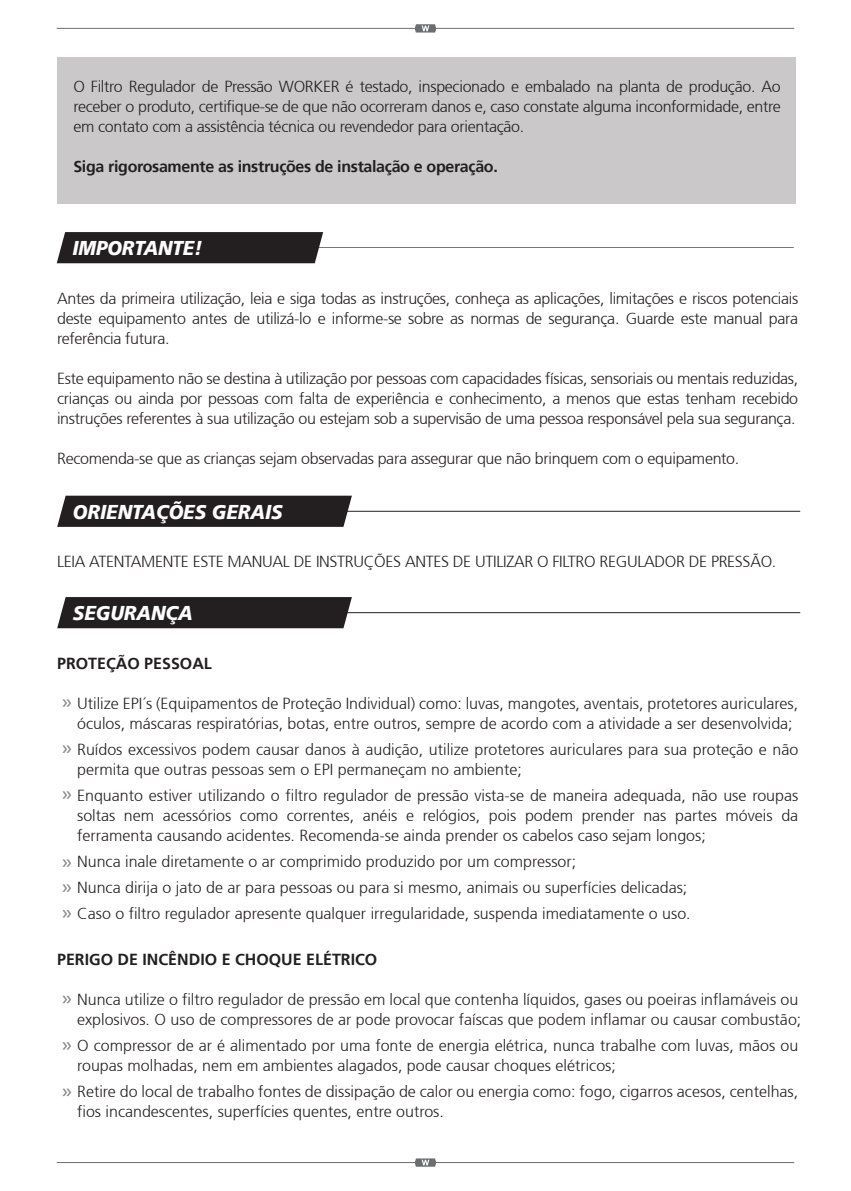
<style>
.page{position:relative;width:851px;height:1191px;background:#fff}
.page>*{position:absolute;margin:0;border:0;box-sizing:border-box;transform-origin:0 0}
.t1{font:italic 900 20px "Frutiger 76";color:#fff;scale:.94 1}
.t2{font:italic 900 20px "Frutiger 76";color:#fff;scale:.93 1}
.t3{font:300 16px/20px "Frutiger 45";color:#231f20}
.t4{font:300 16px "Frutiger 45";letter-spacing:-.02em;color:#231f20}
.t5{font:700 16px "Frutiger 65";letter-spacing:-.02em;color:#231f20}
.t6{font:700 16px "Frutiger 65";color:#231f20}
</style>
<div class="page">
<div style="left:57px;top:57px;width:738px;height:147px;background:#cac8c8"></div>
<svg style="left:57px;top:232px;width:736px;height:31px"></svg>
<hr style="left:57px;top:28px;width:737px;height:1px;background:#6c6d70">
<svg style="left:414px;top:24px;width:22px;height:9px"></svg>
<hr style="left:57px;top:1162px;width:737px;height:1px;background:#6c6d70">
<svg style="left:414px;top:1158px;width:22px;height:8px"></svg>
<hr style="left:333px;top:612px;width:467px;height:1px;background:#231f20">
<div style="left:57px;top:597px;width:295px;height:31px;background:#231f20"></div>
<hr style="left:333px;top:511px;width:467px;height:1px;background:#231f20">
<div style="left:57px;top:496px;width:295px;height:31px;background:#231f20"></div>
<svg style="left:62px;top:699px;width:9px;height:8px"></svg>
<svg style="left:62px;top:745px;width:9px;height:8px"></svg>
<svg style="left:62px;top:791px;width:9px;height:7px"></svg>
<svg style="left:62px;top:859px;width:9px;height:8px"></svg>
<svg style="left:62px;top:884px;width:9px;height:8px"></svg>
<svg style="left:62px;top:910px;width:9px;height:7px"></svg>
<svg style="left:62px;top:995px;width:9px;height:8px"></svg>
<svg style="left:62px;top:1042px;width:9px;height:7px"></svg>
<svg style="left:62px;top:1088px;width:9px;height:8px"></svg>
<p class="t3" style="left:73px;top:76px;width:709px;text-align:justify">O Filtro Regulador de Pressão WORKER é testado, inspecionado e embalado na planta de produção. Ao receber o produto, certifique-se de que não ocorreram danos e, caso constate alguma inconformidade, entre em contato com a assistência técnica ou revendedor para orientação.</p>
<p class="t5" style="left:73px;top:157px;width:426px">Siga rigorosamente as instruções de instalação e operação.</p>
<p class="t2" style="left:72px;top:236px;width:141px">IMPORTANTE!</p>
<p class="t3" style="left:57px;top:288px;width:742px;text-align:justify">Antes da primeira utilização, leia e siga todas as instruções, conheça as aplicações, limitações e riscos potenciais deste equipamento antes de utilizá-lo e informe-se sobre as normas de segurança. Guarde este manual para referência futura.</p>
<p class="t3" style="left:57px;top:368px;width:742px;text-align:justify">Este equipamento não se destina à utilização por pessoas com capacidades físicas, sensoriais ou mentais reduzidas, crianças ou ainda por pessoas com falta de experiência e conhecimento, a menos que estas tenham recebido instruções referentes à sua utilização ou estejam sob a supervisão de uma pessoa responsável pela sua segurança.</p>
<p class="t4" style="left:57px;top:449px;width:683px">Recomenda-se que as crianças sejam observadas para assegurar que não brinquem com o equipamento.</p>
<p class="t1" style="left:73px;top:500px;width:224px">ORIENTAÇÕES GERAIS</p>
<p class="t4" style="left:57px;top:552px;width:720px">LEIA ATENTAMENTE ESTE MANUAL DE INSTRUÇÕES ANTES DE UTILIZAR O FILTRO REGULADOR DE PRESSÃO.</p>
<p class="t1" style="left:73px;top:601px;width:129px">SEGURANÇA</p>
<p class="t6" style="left:57px;top:653px;width:156px">PROTEÇÃO PESSOAL</p>
<p class="t3" style="left:77px;top:693px;width:722px">Utilize EPI´s (Equipamentos de Proteção Individual) como: luvas, mangotes, aventais, protetores auriculares, óculos, máscaras respiratórias, botas, entre outros, sempre de acordo com a atividade a ser desenvolvida;</p>
<p class="t3" style="left:77px;top:739px;width:722px">Ruídos excessivos podem causar danos à audição, utilize protetores auriculares para sua proteção e não permita que outras pessoas sem o EPI permaneçam no ambiente;</p>
<p class="t3" style="left:77px;top:785px;width:722px;text-align:justify">Enquanto estiver utilizando o filtro regulador de pressão vista-se de maneira adequada, não use roupas soltas nem acessórios como correntes, anéis e relógios, pois podem prender nas partes móveis da ferramenta causando acidentes. Recomenda-se ainda prender os cabelos caso sejam longos;</p>
<p class="t3" style="left:77px;top:848px;width:615px;line-height:26px">Nunca inale diretamente o ar comprimido produzido por um compressor;<br>Nunca dirija o jato de ar para pessoas ou para si mesmo, animais ou superfícies delicadas;<br>Caso o filtro regulador apresente qualquer irregularidade, suspenda imediatamente o uso.</p>
<p class="t6" style="left:57px;top:949px;width:322px">PERIGO DE INCÊNDIO E CHOQUE ELÉTRICO</p>
<p class="t3" style="left:77px;top:989px;width:725px">Nunca utilize o filtro regulador de pressão em local que contenha líquidos, gases ou poeiras inflamáveis ou explosivos. O uso de compressores de ar pode provocar faíscas que podem inflamar ou causar combustão;</p>
<p class="t3" style="left:77px;top:1035px;width:722px">O compressor de ar é alimentado por uma fonte de energia elétrica, nunca trabalhe com luvas, mãos ou roupas molhadas, nem em ambientes alagados, pode causar choques elétricos;</p>
<p class="t3" style="left:77px;top:1081px;width:722px">Retire do local de trabalho fontes de dissipação de calor ou energia como: fogo, cigarros acesos, centelhas, fios incandescentes, superfícies quentes, entre outros.</p>
</div>
